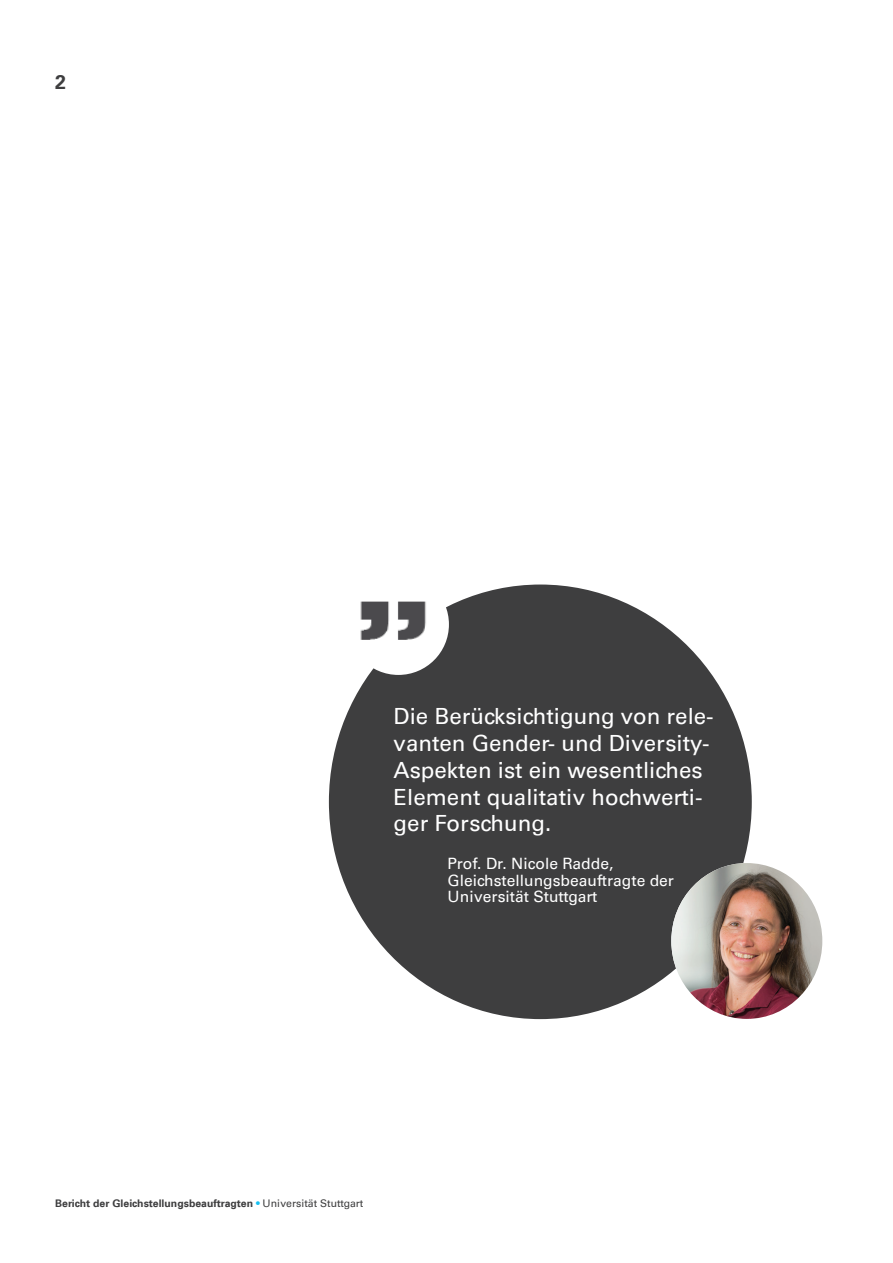
<style>
.page{position:relative;width:893px;height:1263px;background:#fff}
.page>*{position:absolute;margin:0;border:0;box-sizing:border-box;transform-origin:0 0}
.t1{font:22.35px/26.8px "Universfor Uni S55 Rm";color:#fff}
.t2{font:19.5px "Universfor Uni S65 Bd";color:#3e3e3f}
.t3{font:15.6px/16.8px "Universfor Uni S55 Rm";color:#fff}
.t4{font:10.5px "Universfor Uni S65 Bd";color:#3e3e3f}
.s1{font-family:"Universfor Uni S55 Rm";color:#15c0f2}
.s2{font-family:"Universfor Uni S55 Rm"}
</style>
<div class="page">
<div style="left:329px;top:584px;width:423px;height:435px;background:#3e3e3f;border-radius:50%"></div>
<div style="left:348px;top:574px;width:101px;height:101px;background:#fff;border-radius:50%"></div>
<img style="left:360px;top:601px;width:66px;height:39px">
<img style="left:671px;top:863px;width:151px;height:156px">
<p class="t2" style="left:55px;top:69px;width:12px">2</p>
<p class="t1" style="left:394px;top:702px;width:322px">Die Berücksichtigung von rele&shy;vanten Gender- und Diversity-<br>Aspekten ist ein wesentliches<br>Element qualitativ hochwerti&shy;ger Forschung.</p>
<p class="t3" style="left:448px;top:854px;width:228px">Prof. Dr. Nicole Radde,<br>Gleichstellungsbeauftragte der<br>Universität Stuttgart</p>
<p class="t4" style="left:55px;top:1196px;width:309px">Bericht der Gleichstellungsbeauftragten <span class="s1">•</span> <span class="s2">Universität Stuttgart</span></p>
</div>
